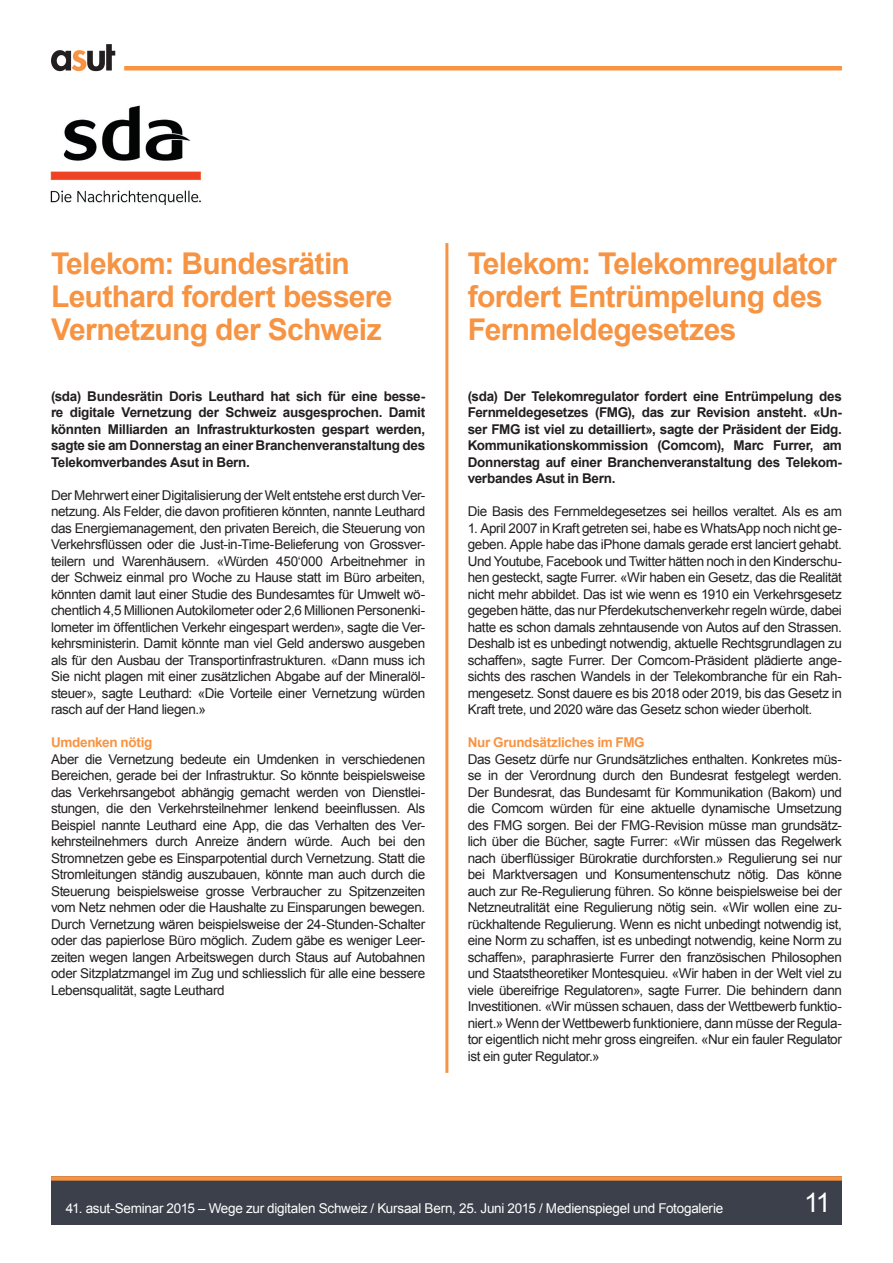
<style>
.page{position:relative;width:893px;height:1263px;background:#fff}
.page>*{position:absolute;margin:0;border:0;box-sizing:border-box;transform-origin:0 0}
.t1{font:700 30px/33px "Arial";letter-spacing:-.02em;color:#f79443}
.t2{font:27px "Arial";color:#fff}
.t3{font:13.5px/16.5px "Arial";letter-spacing:-.03em;color:#231f20;text-align:justify}
.t4{font:700 13.5px/16.5px "Arial";letter-spacing:-.02em;color:#231f20;text-align:justify}
.t5{font:13.5px "Arial";letter-spacing:-.02em;color:#fff}
.t6{font:700 13.5px "Arial";letter-spacing:-.025em;color:#f79443}
</style>
<div class="page">
<div style="left:51px;top:1176px;width:791px;height:49px;background:#3b404b"></div>
<div style="left:51px;top:1176px;width:791px;height:5px;background:#f79443"></div>
<svg style="left:51px;top:44px;width:64px;height:27px"></svg>
<div style="left:124px;top:66px;width:718px;height:5px;background:#f79443"></div>
<img style="left:50px;top:105px;width:151px;height:100px">
<hr style="left:445px;top:243px;width:3px;height:830px;background:#f79443">
<h1 class="t1" style="left:51px;top:248px;width:343px">Telekom: Bundesrätin<br>Leuthard fordert bessere<br>Vernetzung der Schweiz</h1>
<p class="t4" style="left:51px;top:388px;width:376px">(sda) Bundesrätin Doris Leuthard hat sich für eine besse&shy;re digitale Vernetzung der Schweiz ausgesprochen. Damit könnten Milliarden an Infrastrukturkosten gespart werden, sagte sie am Donnerstag an einer Branchenveranstaltung des Telekomverbandes Asut in Bern.</p>
<p class="t3" style="left:51px;top:487px;width:376px">Der Mehrwert einer Digitalisierung der Welt entstehe erst durch Ver&shy;netzung. Als Felder, die davon profitieren könnten, nannte Leuthard das Energiemanagement, den privaten Bereich, die Steuerung von Verkehrsflüssen oder die Just-in-Time-Belieferung von Grossver&shy;teilern und Warenhäusern. «Würden 450‘000 Arbeitnehmer in der Schweiz einmal pro Woche zu Hause statt im Büro arbeiten, könnten damit laut einer Studie des Bundesamtes für Umwelt wö&shy;chentlich 4,5 Millionen Autokilometer oder 2,6 Millionen Personenki&shy;lometer im öffentlichen Verkehr eingespart werden», sagte die Ver&shy;kehrsministerin. Damit könnte man viel Geld anderswo ausgeben als für den Ausbau der Transportinfrastrukturen. «Dann muss ich Sie nicht plagen mit einer zusätzlichen Abgabe auf der Mineralöl&shy;steuer», sagte Leuthard: «Die Vorteile einer Vernetzung würden rasch auf der Hand liegen.»</p>
<p class="t6" style="left:51px;top:733px;width:103px">Umdenken nötig</p>
<p class="t3" style="left:51px;top:751px;width:376px">Aber die Vernetzung bedeute ein Umdenken in verschiedenen Bereichen, gerade bei der Infrastruktur. So könnte beispielsweise das Verkehrsangebot abhängig gemacht werden von Dienstlei&shy;stungen, die den Verkehrsteilnehmer lenkend beeinflussen. Als Beispiel nannte Leuthard eine App, die das Verhalten des Ver&shy;kehrsteilnehmers durch Anreize ändern würde. Auch bei den Stromnetzen gebe es Einsparpotential durch Vernetzung. Statt die Stromleitungen ständig auszubauen, könnte man auch durch die Steuerung beispielsweise grosse Verbraucher zu Spitzenzeiten vom Netz nehmen oder die Haushalte zu Einsparungen bewegen.<br>Durch Vernetzung wären beispielsweise der 24-Stunden-Schalter oder das papierlose Büro möglich. Zudem gäbe es weniger Leer&shy;zeiten wegen langen Arbeitswegen durch Staus auf Autobahnen oder Sitzplatzmangel im Zug und schliesslich für alle eine bessere Lebensqualität, sagte Leuthard</p>
<h1 class="t1" style="left:468px;top:248px;width:371px">Telekom: Telekomregulator fordert Entrümpelung des<br>Fernmeldegesetzes</h1>
<p class="t4" style="left:468px;top:388px;width:376px">(sda) Der Telekomregulator fordert eine Entrümpelung des Fernmeldegesetzes (FMG), das zur Revision ansteht. «Un&shy;ser FMG ist viel zu detailliert», sagte der Präsident der Eidg.<br>Kommunikationskommission (Comcom), Marc Furrer, am Donnerstag auf einer Branchenveranstaltung des Telekom&shy;verbandes Asut in Bern.</p>
<p class="t3" style="left:468px;top:503px;width:376px">Die Basis des Fernmeldegesetzes sei heillos veraltet. Als es am</p>
<p class="t3" style="left:468px;top:520px;width:376px">1. April 2007 in Kraft getreten sei, habe es WhatsApp noch nicht ge&shy;geben. Apple habe das iPhone damals gerade erst lanciert gehabt.<br>Und Youtube, Facebook und Twitter hätten noch in den Kinderschu&shy;hen gesteckt, sagte Furrer. «Wir haben ein Gesetz, das die Realität nicht mehr abbildet. Das ist wie wenn es 1910 ein Verkehrsgesetz gegeben hätte, das nur Pferdekutschenverkehr regeln würde, dabei hatte es schon damals zehntausende von Autos auf den Strassen.<br>Deshalb ist es unbedingt notwendig, aktuelle Rechtsgrundlagen zu schaffen», sagte Furrer. Der Comcom-Präsident plädierte ange&shy;sichts des raschen Wandels in der Telekombranche für ein Rah&shy;mengesetz. Sonst dauere es bis 2018 oder 2019, bis das Gesetz in Kraft trete, und 2020 wäre das Gesetz schon wieder überholt.</p>
<p class="t6" style="left:468px;top:733px;width:179px">Nur Grundsätzliches im FMG</p>
<p class="t3" style="left:468px;top:751px;width:376px">Das Gesetz dürfe nur Grundsätzliches enthalten. Konkretes müs&shy;se in der Verordnung durch den Bundesrat festgelegt werden.<br>Der Bundesrat, das Bundesamt für Kommunikation (Bakom) und die Comcom würden für eine aktuelle dynamische Umsetzung des FMG sorgen. Bei der FMG-Revision müsse man grundsätz&shy;lich über die Bücher, sagte Furrer: «Wir müssen das Regelwerk nach überflüssiger Bürokratie durchforsten.» Regulierung sei nur bei Marktversagen und Konsumentenschutz nötig. Das könne auch zur Re-Regulierung führen. So könne beispielsweise bei der Netzneutralität eine Regulierung nötig sein. «Wir wollen eine zu&shy;rückhaltende Regulierung. Wenn es nicht unbedingt notwendig ist, eine Norm zu schaffen, ist es unbedingt notwendig, keine Norm zu schaffen», paraphrasierte Furrer den französischen Philosophen und Staatstheoretiker Montesquieu. «Wir haben in der Welt viel zu viele übereifrige Regulatoren», sagte Furrer. Die behindern dann Investitionen. «Wir müssen schauen, dass der Wettbewerb funktio&shy;niert.» Wenn der Wettbewerb funktioniere, dann müsse der Regula&shy;tor eigentlich nicht mehr gross eingreifen. «Nur ein fauler Regulator ist ein guter Regulator.»</p>
<p class="t5" style="left:66px;top:1199px;width:659px">41. asut-Seminar 2015 – Wege zur digitalen Schweiz / Kursaal Bern, 25. Juni 2015 / Medienspiegel und Fotogalerie</p>
<h2 class="t2" style="left:804px;top:1185px;width:28px">11</h2>
</div>
